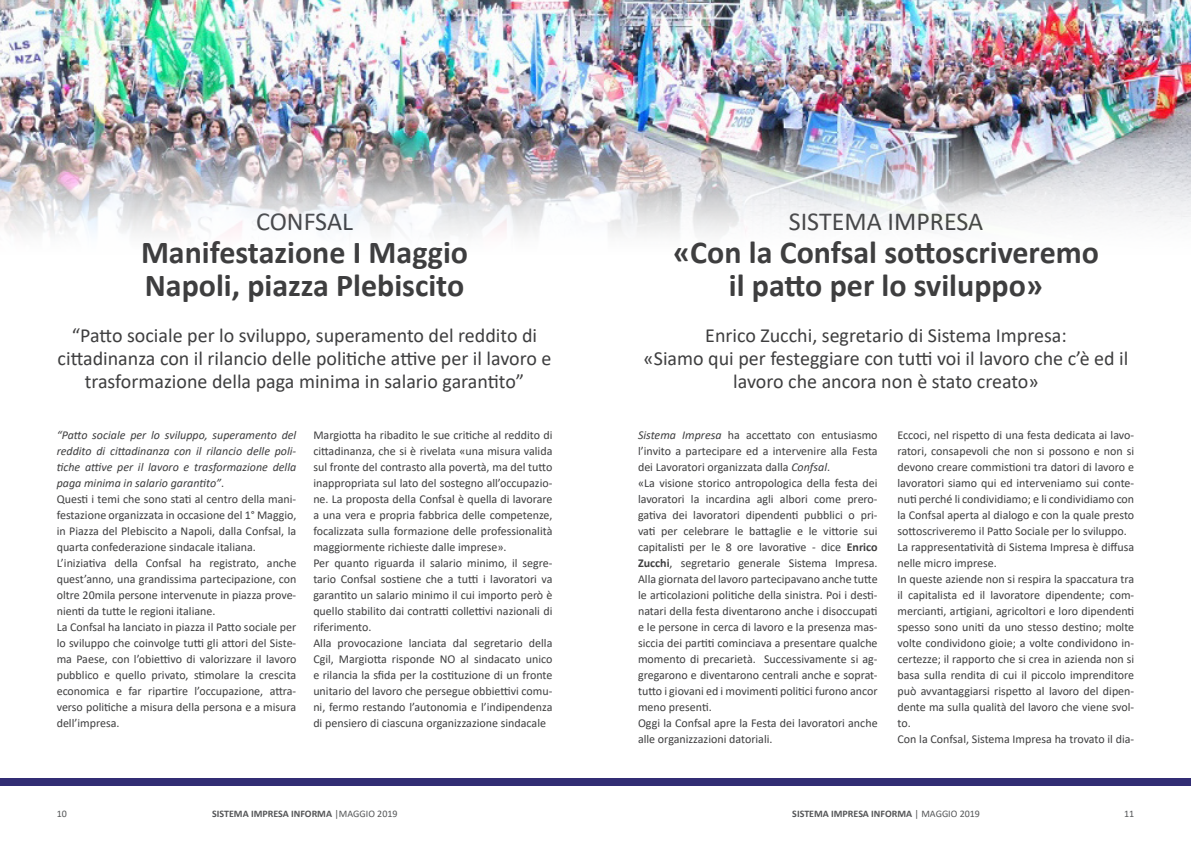
<style>
.page{position:relative;width:1191px;height:842px;background:#fff}
.page>*{position:absolute;margin:0;border:0;box-sizing:border-box;transform-origin:0 0}
.titolo{font:700 32px/33px "Calibri";color:#3e3e3f}
.titolo-2{font:26px "Calibri";color:#3e3e3f}
.titolo-3{font:20px/23px "Calibri";color:#3e3e3f;text-align:center}
.testo{font:12px/16px "Calibri";color:#3e3e3f;text-align:justify}
.testo-2{font:italic 12px/16px "Calibri";color:#3e3e3f;text-align:justify}
.data{font:700 10px "Calibri";color:#545557}
.t1{font:10px "Calibri";color:#545557}
.s1{font-style:normal}
.s2{font-style:italic}
.s3{font-weight:700}
.s4{font-weight:400}
</style>
<div class="page">
<div style="left:0;top:778px;width:595px;height:7px;background:#322d74"></div>
<div style="left:595px;top:778px;width:596px;height:7px;background:#322d74"></div>
<img style="left:0;top:0;width:1191px;height:236px">
<p class="titolo-2" style="left:256px;top:204px;width:98px">CONFSAL</p>
<p class="titolo" style="left:141px;top:236px;width:328px">Manifestazione I Maggio<br>Napoli, piazza Plebiscito</p>
<p class="titolo-3" style="left:58px;top:323px;width:495px">“Patto sociale per lo sviluppo, superamento del reddito di cittadinanza con il rilancio delle politiche attive per il lavoro e trasformazione della paga minima in salario garantito”</p>
<p class="testo-2" style="left:57px;top:426px;width:241px">“Patto sociale per lo sviluppo, superamento del reddito di cittadinanza con il rilancio delle poli&shy;tiche attive per il lavoro e trasformazione della paga minima in salario garantito”<span class="s1">.</span></p>
<p class="testo" style="left:57px;top:490px;width:241px">Questi i temi che sono stati al centro della mani&shy;festazione organizzata in occasione del 1° Maggio, in Piazza del Plebiscito a Napoli, dalla Confsal, la quarta confederazione sindacale italiana.</p>
<p class="testo" style="left:57px;top:554px;width:241px">L’iniziativa della Confsal ha registrato, anche quest’anno, una grandissima partecipazione, con oltre 20mila persone intervenute in piazza prove&shy;nienti da tutte le regioni italiane.</p>
<p class="testo" style="left:57px;top:618px;width:241px">La Confsal ha lanciato in piazza il Patto sociale per lo sviluppo che coinvolge tutti gli attori del Siste&shy;ma Paese, con l’obiettivo di valorizzare il lavoro pubblico e quello privato, stimolare la crescita economica e far ripartire l’occupazione, attra&shy;verso politiche a misura della persona e a misura dell’impresa.</p>
<p class="testo" style="left:313px;top:426px;width:241px">Margiotta ha ribadito le sue critiche al reddito di cittadinanza, che si è rivelata «una misura valida sul fronte del contrasto alla povertà, ma del tutto inappropriata sul lato del sostegno all’occupazio&shy;ne. La proposta della Confsal è quella di lavorare a una vera e propria fabbrica delle competenze, focalizzata sulla formazione delle professionalità maggiormente richieste dalle imprese».</p>
<p class="testo" style="left:313px;top:554px;width:241px">Per quanto riguarda il salario minimo, il segre&shy;tario Confsal sostiene che a tutti i lavoratori va garantito un salario minimo il cui importo però è quello stabilito dai contratti collettivi nazionali di riferimento.</p>
<p class="testo" style="left:313px;top:634px;width:241px">Alla provocazione lanciata dal segretario della Cgil, Margiotta risponde NO al sindacato unico e rilancia la sfida per la costituzione di un fronte unitario del lavoro che persegue obbiettivi comu&shy;ni, fermo restando l’autonomia e l’indipendenza di pensiero di ciascuna organizzazione sindacale</p>
<p class="titolo-2" style="left:789px;top:204px;width:196px">SISTEMA IMPRESA</p>
<p class="titolo" style="left:673px;top:236px;width:427px;text-align:center">«Con la Confsal sottoscriveremo il patto per lo sviluppo»</p>
<p class="titolo-3" style="left:643px;top:323px;width:486px">Enrico Zucchi, segretario di Sistema Impresa:<br>«Siamo qui per festeggiare con tutti voi il lavoro che c’è ed il lavoro che ancora non è stato creato»</p>
<p class="testo" style="left:638px;top:426px;width:241px"><span class="s2">Sistema Impresa</span> ha accettato con entusiasmo l’invito a partecipare ed a intervenire alla Festa dei Lavoratori organizzata dalla <span class="s2">Confsal</span>.</p>
<p class="testo" style="left:638px;top:474px;width:241px">«La visione storico antropologica della festa dei lavoratori la incardina agli albori come prero&shy;gativa dei lavoratori dipendenti pubblici o pri&shy;vati per celebrare le battaglie e le vittorie sui capitalisti per le 8 ore lavorative - dice <span class="s3">Enrico Zucchi</span>, segretario generale Sistema Impresa.<br>Alla giornata del lavoro partecipavano anche tutte le articolazioni politiche della sinistra. Poi i desti&shy;natari della festa diventarono anche i disoccupati e le persone in cerca di lavoro e la presenza mas&shy;siccia dei partiti cominciava a presentare qualche momento di precarietà. Successivamente si ag&shy;gregarono e diventarono centrali anche e soprat&shy;tutto i giovani ed i movimenti politici furono ancor meno presenti.</p>
<p class="testo" style="left:638px;top:714px;width:241px">Oggi la Confsal apre la Festa dei lavoratori anche alle organizzazioni datoriali.</p>
<p class="testo" style="left:897px;top:426px;width:238px">Eccoci, nel rispetto di una festa dedicata ai lavo&shy;ratori, consapevoli che non si possono e non si devono creare commistioni tra datori di lavoro e lavoratori siamo qui ed interveniamo sui conte&shy;nuti perché li condividiamo; e li condividiamo con la Confsal aperta al dialogo e con la quale presto sottoscriveremo il Patto Sociale per lo sviluppo.</p>
<p class="testo" style="left:897px;top:538px;width:238px">La rappresentatività di Sistema Impresa è diffusa nelle micro imprese.</p>
<p class="testo" style="left:897px;top:570px;width:238px">In queste aziende non si respira la spaccatura tra il capitalista ed il lavoratore dipendente; com&shy;mercianti, artigiani, agricoltori e loro dipendenti spesso sono uniti da uno stesso destino; molte volte condividono gioie; a volte condividono in&shy;certezze; il rapporto che si crea in azienda non si basa sulla rendita di cui il piccolo imprenditore può avvantaggiarsi rispetto al lavoro del dipen&shy;dente ma sulla qualità del lavoro che viene svol&shy;to.</p>
<p class="testo" style="left:897px;top:730px;width:238px">Con la Confsal, Sistema Impresa ha trovato il dia-</p>
<p class="data" style="left:212px;top:807px;width:187px">SISTEMA IMPRESA INFORMA <span class="s4">|MAGGIO 2019</span></p>
<p class="data" style="left:792px;top:807px;width:189px">SISTEMA IMPRESA INFORMA <span class="s4">| MAGGIO 2019</span></p>
<p class="t1" style="left:57px;top:807px;width:12px">10</p>
<p class="t1" style="left:1124px;top:807px;width:12px">11</p>
</div>
